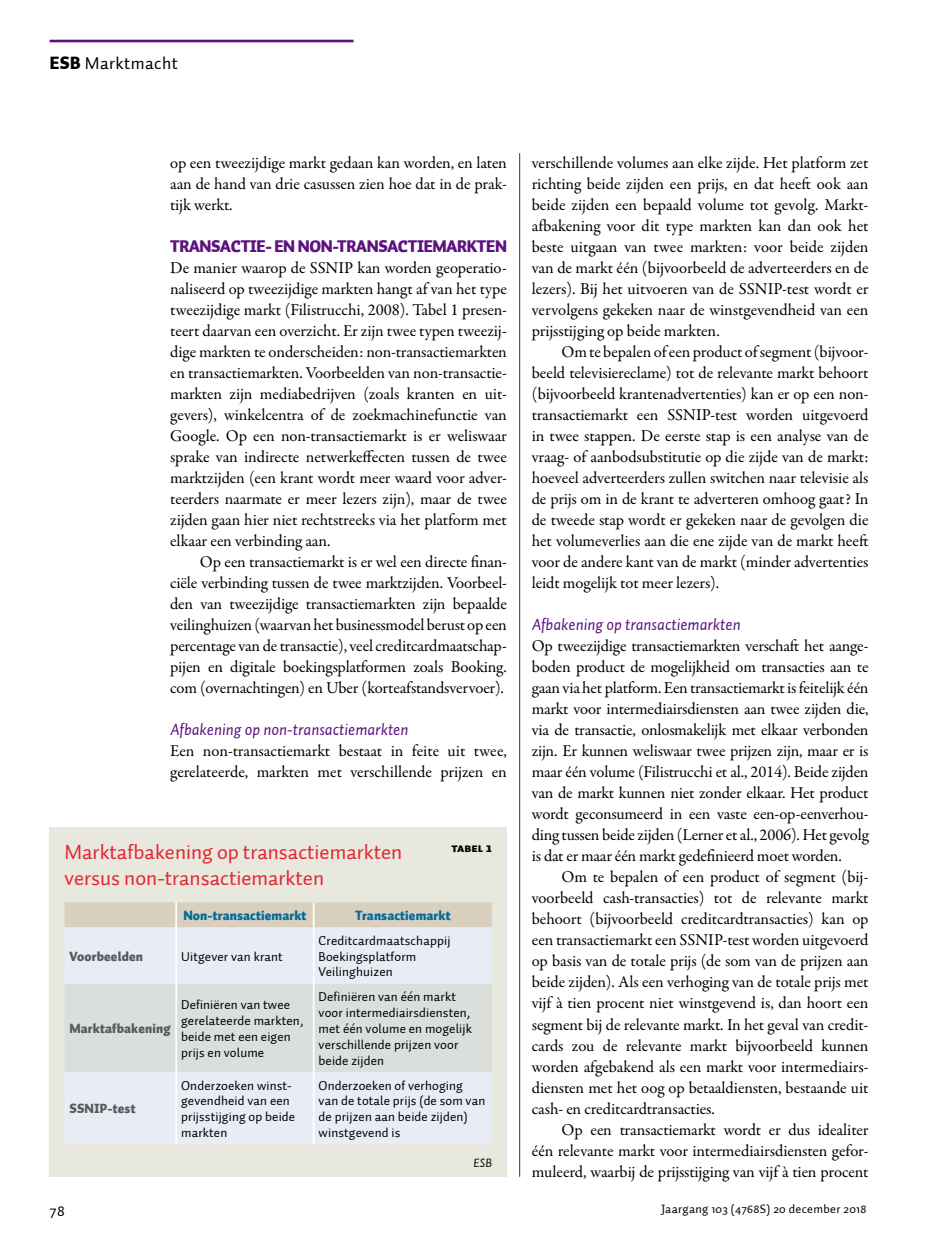
<style>
.page{position:relative;width:943px;height:1241px;background:#fff}
.page>*{position:absolute;margin:0;border:0;box-sizing:border-box;transform-origin:0 0}
.t1{font:21px/26.2px "Auto 1";color:#e32632}
.t2{font:17.5px "Auto 1";letter-spacing:.025em;color:#000}
.t3{font:16.62px/21px "Garamond Premr Pro";letter-spacing:-.01em;color:#000;text-align:justify}
.t4{font:italic 16.62px "Auto 1";color:#5c1180}
.t5{font:900 16.62px "Auto 1";letter-spacing:-.02em;color:#5c1180}
.t6{font:15.75px "Auto 1";color:#000}
.t7{font:13.12px/15.8px "Auto 1";letter-spacing:.01em;color:#000101}
.t8{font:900 13.12px "Auto 1";letter-spacing:.01em;color:#58595b}
.t9{font:900 13.12px "Auto 1";letter-spacing:.01em;color:#006a99}
.t10{font:12.25px "Auto 1";letter-spacing:.025em;color:#000}
.t11{font:12.25px "Auto 1 Black Sm Cp";color:#000}
.t12{font:italic 12.25px "Auto 1";color:#000}
.s1{font-weight:900}
</style>
<div class="page">
<hr style="left:50px;top:40px;width:303px;height:2px;background:#5c1180">
<hr style="left:519px;top:153px;width:1px;height:1023px;background:#5c1180">
<div style="left:50px;top:827px;width:457px;height:349px;background:#e9e8df"></div>
<div style="left:65px;top:927px;width:427px;height:216px;background:#e8ecf4"></div>
<div style="left:65px;top:983px;width:427px;height:88px;background:#dadfdb"></div>
<div style="left:64px;top:902px;width:428px;height:25px;background:#d8cfbe"></div>
<hr style="left:175px;top:927px;width:2px;height:56px;background:#fff">
<hr style="left:313px;top:927px;width:1px;height:56px;background:#fff">
<hr style="left:175px;top:983px;width:2px;height:88px;background:#fff">
<hr style="left:313px;top:983px;width:1px;height:88px;background:#fff">
<hr style="left:175px;top:1071px;width:2px;height:72px;background:#fff">
<hr style="left:313px;top:1071px;width:1px;height:72px;background:#fff">
<p class="t2" style="left:50px;top:53px;width:130px"><span class="s1">ESB</span> Marktmacht</p>
<p class="t3" style="left:170px;top:153px;width:338px">op een tweezijdige markt gedaan kan worden, en laten aan de hand van drie casussen zien hoe dat in de prak&shy;tijk werkt.</p>
<p class="t5" style="left:170px;top:235px;width:338px">TRANSACTIE- EN NON-TRANSACTIEMARKTEN</p>
<p class="t3" style="left:170px;top:258px;width:338px">De manier waarop de SSNIP kan worden geoperatio&shy;naliseerd op tweezijdige markten hangt af van het type tweezijdige markt (Filistrucchi, 2008). Tabel 1 presen&shy;teert daarvan een overzicht. Er zijn twee typen tweezij&shy;dige markten te onderscheiden: non-transactiemarkten en transactiemarkten. Voorbeelden van non-transactie&shy;markten zijn mediabedrijven (zoals kranten en uit&shy;gevers), winkelcentra of de zoekmachinefunctie van Google. Op een non-transactiemarkt is er weliswaar sprake van indirecte netwerkeffecten tussen de twee marktzijden (een krant wordt meer waard voor adver&shy;teerders naarmate er meer lezers zijn), maar de twee zijden gaan hier niet rechtstreeks via het platform met elkaar een verbinding aan.</p>
<p class="t3" style="left:170px;top:552px;width:338px;text-indent:30px">Op een transactiemarkt is er wel een directe finan&shy;ciële verbinding tussen de twee marktzijden. Voorbeel&shy;den van tweezijdige transactiemarkten zijn bepaalde veilinghuizen (waarvan het businessmodel berust op een percentage van de transactie), veel creditcardmaatschap&shy;pijen en digitale boekingsplatformen zoals Booking. com (overnachtingen) en Uber (korteafstandsvervoer).</p>
<p class="t4" style="left:170px;top:719px;width:240px">Afbakening op non-transactiemarkten</p>
<p class="t3" style="left:170px;top:741px;width:338px">Een non-transactiemarkt bestaat in feite uit twee, gerelateerde, markten met verschillende prijzen en</p>
<p class="t1" style="left:64px;top:838px;width:339px">Marktafbakening op transactiemarkten versus non-transactiemarkten</p>
<p class="t11" style="left:451px;top:840px;width:42px">TABEL 1</p>
<p class="t9" style="left:183px;top:906px;width:125px">Non-transactiemarkt</p>
<p class="t9" style="left:355px;top:906px;width:97px">Transactiemarkt</p>
<p class="t8" style="left:69px;top:947px;width:75px">Voorbeelden</p>
<p class="t7" style="left:181px;top:948px;width:103px">Uitgever van krant</p>
<p class="t7" style="left:318px;top:932px;width:133px">Creditcardmaatschappij<br>Boekingsplatform<br>Veilinghuizen</p>
<p class="t8" style="left:69px;top:1019px;width:103px">Marktafbakening</p>
<p class="t8" style="left:69px;top:1099px;width:68px">SSNIP-test</p>
<p class="t7" style="left:181px;top:997px;width:124px">Definiëren van twee gerelateerde markten, beide met een eigen prijs en volume</p>
<p class="t7" style="left:318px;top:989px;width:155px">Definiëren van één markt voor intermediairsdiensten, met één volume en mogelijk verschillende prijzen voor beide zijden</p>
<p class="t7" style="left:181px;top:1077px;width:116px">Onderzoeken winst&shy;gevendheid van een prijsstijging op beide markten</p>
<p class="t7" style="left:318px;top:1077px;width:168px">Onderzoeken of verhoging van de totale prijs (de som van de prijzen aan beide zijden) winstgevend is</p>
<p class="t12" style="left:473px;top:1154px;width:20px">ESB</p>
<p class="t3" style="left:531px;top:153px;width:338px">verschillende volumes aan elke zijde. Het platform zet richting beide zijden een prijs, en dat heeft ook aan beide zijden een bepaald volume tot gevolg. Markt&shy;afbakening voor dit type markten kan dan ook het beste uitgaan van twee markten: voor beide zijden van de markt één (bijvoorbeeld de adverteerders en de lezers). Bij het uitvoeren van de SSNIP-test wordt er vervolgens gekeken naar de winstgevendheid van een prijsstijging op beide markten.</p>
<p class="t3" style="left:531px;top:342px;width:338px;text-indent:30px">Om te bepalen of een product of segment (bijvoor&shy;beeld televisiereclame) tot de relevante markt behoort (bijvoorbeeld krantenadvertenties) kan er op een non&shy;transactiemarkt een SSNIP-test worden uitgevoerd in twee stappen. De eerste stap is een analyse van de vraag- of aanbodsubstitutie op die zijde van de markt: hoeveel adverteerders zullen switchen naar televisie als de prijs om in de krant te adverteren omhoog gaat? In de tweede stap wordt er gekeken naar de gevolgen die het volumeverlies aan die ene zijde van de markt heeft voor de andere kant van de markt (minder advertenties leidt mogelijk tot meer lezers).</p>
<p class="t4" style="left:531px;top:614px;width:210px">Afbakening op transactiemarkten</p>
<p class="t3" style="left:531px;top:636px;width:338px">Op tweezijdige transactiemarkten verschaft het aange&shy;boden product de mogelijkheid om transacties aan te gaan via het platform. Een transactiemarkt is feitelijk één markt voor intermediairsdiensten aan twee zijden die, via de transactie, onlosmakelijk met elkaar verbonden zijn. Er kunnen weliswaar twee prijzen zijn, maar er is maar één volume (Filistrucchi et al., 2014). Beide zijden van de markt kunnen niet zonder elkaar. Het product wordt geconsumeerd in een vaste een-op-eenverhou&shy;ding tussen beide zijden (Lerner et al., 2006). Het gevolg is dat er maar één markt gedefinieerd moet worden.</p>
<p class="t3" style="left:532px;top:867px;width:338px;text-indent:30px">Om te bepalen of een product of segment (bij&shy;voorbeeld cash-transacties) tot de relevante markt behoort (bijvoorbeeld creditcardtransacties) kan op een transactiemarkt een SSNIP-test worden uitgevoerd op basis van de totale prijs (de som van de prijzen aan beide zijden). Als een verhoging van de totale prijs met vijf à tien procent niet winstgevend is, dan hoort een segment bij de relevante markt. In het geval van credit&shy;cards zou de relevante markt bijvoorbeeld kunnen worden afgebakend als een markt voor intermediairs&shy;diensten met het oog op betaaldiensten, bestaande uit cash- en creditcardtransacties.</p>
<p class="t3" style="left:532px;top:1118px;width:338px;text-indent:30px">Op een transactiemarkt wordt er dus idealiter één relevante markt voor intermediairsdiensten gefor&shy;muleerd, waarbij de prijsstijging van vijf à tien procent</p>
<p class="t6" style="left:50px;top:1200px;width:17px">78</p>
<p class="t10" style="left:661px;top:1201px;width:207px">Jaargang 103 (4768S) 20 december 2018</p>
</div>
